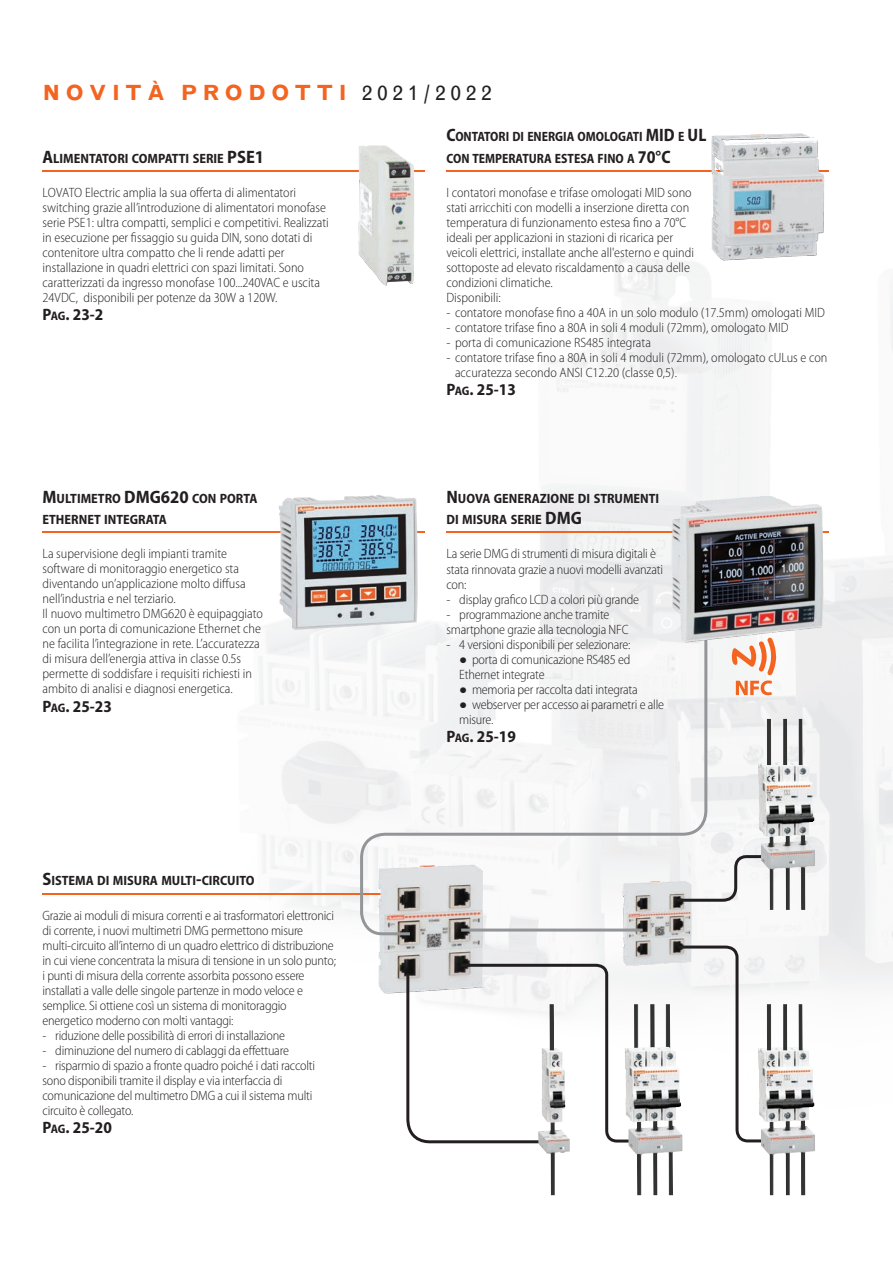
<style>
.page{position:relative;width:893px;height:1263px;background:#fff}
.page>*{position:absolute;margin:0;border:0;box-sizing:border-box;transform-origin:0 0}
.t1{font:700 21px "Grotesque";letter-spacing:.25em;color:#f36421}
.t2{font:700 semi-condensed 16.5px "Myriad Pro";color:#231f20}
.t3{font:300 semi-condensed 13.5px/15px "Myriad Pro";letter-spacing:-.005em;color:#231f20}
.t4{font:700 semi-condensed 13.5px/21.6px "Myriad Pro";color:#231f20}
.t5{font:700 semi-condensed 13.5px/21.6px "Myriad Pro";color:#231f20;scale:.95 1}
.s1{font-weight:400;color:#231f20}
.s2{font-size:18px}
.s3{font-size:12.3px}
.s4{font-family:"Arial";font-weight:400;font-stretch:normal}
</style>
<div class="page">
<img style="left:42px;top:170px;width:851px;height:1026px">
<hr style="left:43px;top:170px;width:382px;height:2px;background:#f36421">
<hr style="left:43px;top:531px;width:382px;height:2px;background:#f36421">
<hr style="left:446px;top:531px;width:383px;height:2px;background:#f36421">
<hr style="left:42px;top:893px;width:383px;height:2px;background:#f36421">
<hr style="left:446px;top:170px;width:383px;height:2px;background:#f36421">
<img style="left:359px;top:145px;width:55px;height:141px">
<img style="left:378px;top:937px;width:105px;height:57px">
<img style="left:279px;top:494px;width:139px;height:136px">
<img style="left:711px;top:133px;width:113px;height:127px">
<svg style="left:732px;top:642px;width:44px;height:53px"></svg>
<img style="left:623px;top:937px;width:69px;height:29px">
<svg style="left:675px;top:944px;width:92px;height:200px"></svg>
<svg style="left:709px;top:853px;width:52px;height:50px"></svg>
<svg style="left:405px;top:962px;width:231px;height:183px"></svg>
<svg style="left:359px;top:619px;width:350px;height:318px"></svg>
<img style="left:672px;top:496px;width:152px;height:146px">
<img style="left:538px;top:1105px;width:32px;height:90px">
<img style="left:761px;top:1122px;width:54px;height:73px">
<img style="left:758px;top:1047px;width:57px;height:75px">
<img style="left:541px;top:1048px;width:25px;height:75px">
<img style="left:549px;top:1004px;width:5px;height:46px">
<img style="left:767px;top:1004px;width:36px;height:46px">
<img style="left:761px;top:837px;width:54px;height:73px">
<img style="left:758px;top:761px;width:57px;height:76px">
<img style="left:767px;top:719px;width:36px;height:46px">
<img style="left:634px;top:1004px;width:36px;height:43px">
<img style="left:628px;top:1105px;width:55px;height:90px">
<img style="left:625px;top:1047px;width:56px;height:75px">
<h1 class="t1" style="left:43px;top:85px;width:450px">NOVITÀ PRODOTTI <span class="s1">2021/2022</span></h1>
<p class="t4" style="left:43px;top:148px;width:223px"><span class="s2">A</span>LIMENTATORI COMPATTI SERIE <span class="s2">PSE1</span></p>
<p class="t3" style="left:43px;top:186px;width:288px">LoVATo Electric amplia la sua offerta di alimentatori switching grazie all’introduzione di alimentatori monofase serie PSE1: ultra compatti, semplici e competitivi. Realizzati in esecuzione per fissaggio su guida DIN, sono dotati di contenitore ultra compatto che li rende adatti per installazione in quadri elettrici con spazi limitati. Sono caratterizzati da ingresso monofase 100...240VAC e uscita 24VDC, disponibili per potenze da 30W a 120W.</p>
<p class="t2" style="left:43px;top:308px;width:62px">P<span class="s3">AG</span>. 23-2</p>
<p class="t4" style="left:43px;top:488px;width:216px"><span class="s2">M</span>ULTIMETRO <span class="s2">DMG620</span> CON PORTA<br>ETHERNET INTEGRATA</p>
<p class="t3" style="left:43px;top:548px;width:222px">La supervisione degli impianti tramite software di monitoraggio energetico sta diventando un’applicazione molto diffusa nell’industria e nel terziario.<br>Il nuovo multimetro DMG620 è equipaggiato con un porta di comunicazione Ethernet che ne facilita l’integrazione in rete. L’accuratezza di misura dell’energia attiva in classe 0.5s permette di soddisfare i requisiti richiesti in ambito di analisi e diagnosi energetica.</p>
<p class="t2" style="left:43px;top:700px;width:71px">P<span class="s3">AG</span>. 25-23</p>
<p class="t4" style="left:43px;top:871px;width:214px"><span class="s2">S</span>ISTEMA DI MISURA MULTI<span class="s2">-</span>CIRCUITO</p>
<p class="t3" style="left:43px;top:909px;width:295px">Grazie ai moduli di misura correnti e ai trasformatori elettronici di corrente, i nuovi multimetri DMG permettono misure multi-circuito all’interno di un quadro elettrico di distribuzione in cui viene concentrata la misura di tensione in un solo punto; i punti di misura della corrente assorbita possono essere installati a valle delle singole partenze in modo veloce e semplice. Si ottiene così un sistema di monitoraggio energetico moderno con molti vantaggi:</p>
<p class="t3" style="left:43px;top:1029px;width:244px">- riduzione delle possibilità di errori di installazione</p>
<p class="t3" style="left:43px;top:1044px;width:248px">- diminuzione del numero di cablaggi da effettuare</p>
<p class="t3" style="left:43px;top:1059px;width:274px">- risparmio di spazio a fronte quadro poiché i dati raccolti sono disponibili tramite il display e via interfaccia di comunicazione del multimetro DMG a cui il sistema multi circuito è collegato.</p>
<p class="t2" style="left:43px;top:1121px;width:71px">P<span class="s3">AG</span>. 25-20</p>
<p class="t5" style="left:446px;top:127px;width:275px"><span class="s2">C</span>ONTATORI DI ENERGIA OMOLOGATI <span class="s2">MID</span> E <span class="s2">UL<br></span>CON TEMPERATURA ESTESA FINO A <span class="s2">70°C</span></p>
<p class="t3" style="left:446px;top:186px;width:249px">I contatori monofase e trifase omologati MID sono stati arricchiti con modelli a inserzione diretta con temperatura di funzionamento estesa fino a 70°C ideali per applicazioni in stazioni di ricarica per veicoli elettrici, installate anche all'esterno e quindi sottoposte ad elevato riscaldamento a causa delle condizioni climatiche.<br>Disponibili:</p>
<p class="t3" style="left:446px;top:306px;width:380px">- contatore monofase fino a 40A in un solo modulo (17.5mm) omologati MID</p>
<p class="t3" style="left:446px;top:321px;width:344px">- contatore trifase fino a 80A in soli 4 moduli (72mm), omologato MID</p>
<p class="t3" style="left:446px;top:336px;width:206px">- porta di comunicazione RS485 integrata</p>
<p class="t3" style="left:455px;top:351px;width:374px;text-indent:-9px">- contatore trifase fino a 80A in soli 4 moduli (72mm), omologato cULus e con accuratezza secondo ANSI C12.20 (classe 0,5).</p>
<p class="t2" style="left:446px;top:383px;width:71px">P<span class="s3">AG</span>. 25-13</p>
<p class="t4" style="left:446px;top:488px;width:214px"><span class="s2">N</span>UOVA GENERAZIONE DI STRUMENTI<br>DI MISURA SERIE <span class="s2">DMG</span></p>
<p class="t3" style="left:446px;top:548px;width:218px">La serie DMG di strumenti di misura digitali è stata rinnovata grazie a nuovi modelli avanzati con:</p>
<p class="t3" style="left:446px;top:593px;width:194px">- display grafico LCD a colori più grande</p>
<p class="t3" style="left:446px;top:608px;width:184px">- programmazione anche tramite smartphone grazie alla tecnologia NFC</p>
<p class="t3" style="left:446px;top:638px;width:186px">- 4 versioni disponibili per selezionare:</p>
<p class="t3" style="left:459px;top:653px;width:173px"><span class="s4">●</span> porta di comunicazione RS485 ed<br>Ethernet integrate</p>
<p class="t3" style="left:459px;top:682px;width:180px"><span class="s4">●</span> memoria per raccolta dati integrata</p>
<p class="t3" style="left:459px;top:697px;width:206px"><span class="s4">●</span> webserver per accesso ai parametri e alle misure.</p>
<p class="t2" style="left:446px;top:730px;width:71px">P<span class="s3">AG</span>. 25-19</p>
</div>
